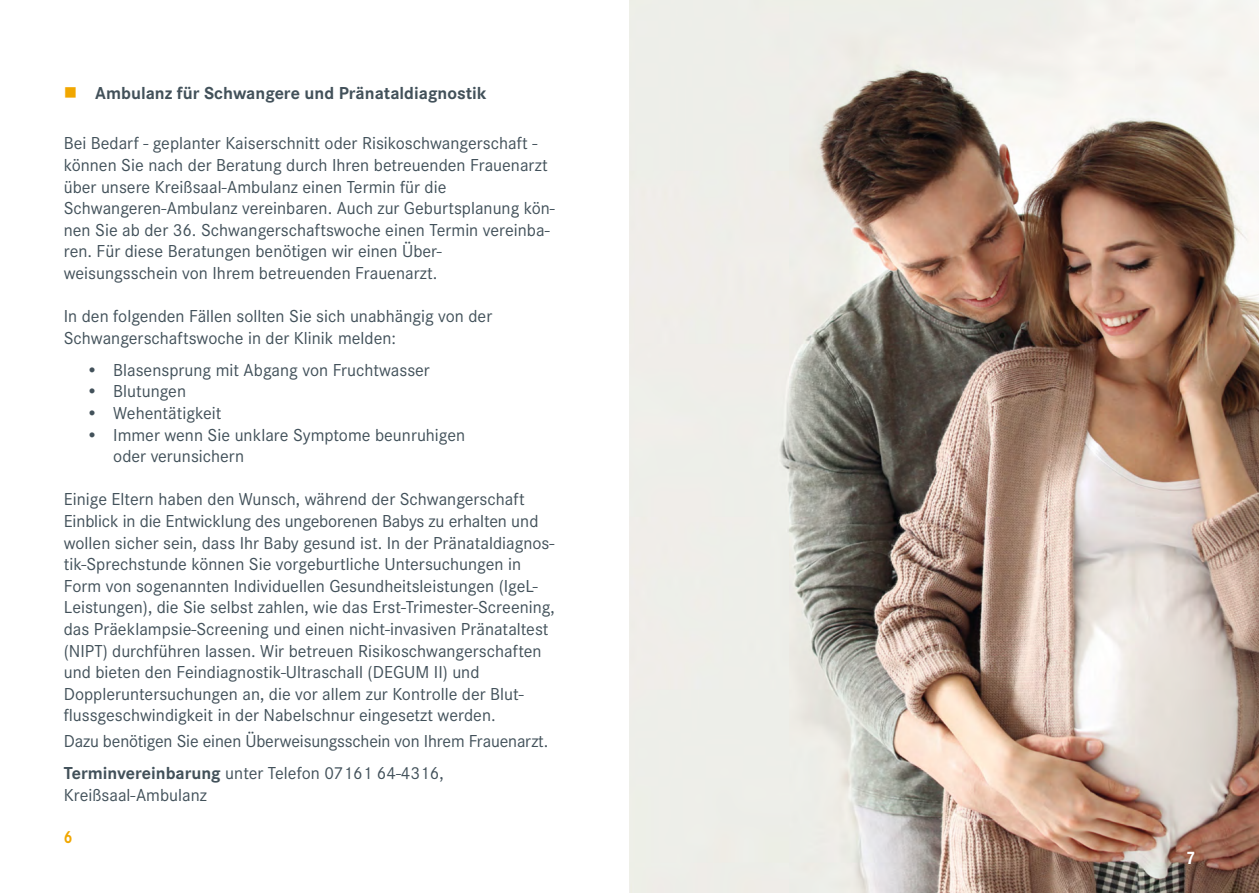
<style>
.page{position:relative;width:1259px;height:893px;background:#fff}
.page>*{position:absolute;margin:0;border:0;box-sizing:border-box;transform-origin:0 0}
.t1{font:18px/21.6px "Corporate S";color:#42515a}
.t2{font:700 18px "Corporate S";color:#42515a}
.t3{font:700 18px "Corporate S";color:#f1a700;scale:.85 1}
.t4{font:500 18px "Akzidenz Grotesk BE";color:#fff;scale:.85 1}
.s1{color:#f1a700}
.s2{font-weight:700}
</style>
<div class="page">
<img style="left:629px;top:0;width:630px;height:893px">
<p class="t2" style="left:64px;top:83px;width:424px"><span class="s1">■</span> Ambulanz für Schwangere und Pränataldiagnostik</p>
<p class="t1" style="left:64px;top:133px;width:492px">Bei Bedarf - geplanter Kaiserschnitt oder Risikoschwangerschaft - können Sie nach der Beratung durch Ihren betreuenden Frauenarzt über unsere Kreißsaal-Ambulanz einen Termin für die Schwangeren-Ambulanz vereinbaren. Auch zur Geburtsplanung kön&shy;nen Sie ab der 36. Schwangerschaftswoche einen Termin vereinba&shy;ren. Für diese Beratungen benötigen wir einen Über&shy;weisungsschein von Ihrem betreuenden Frauenarzt.</p>
<p class="t1" style="left:64px;top:305px;width:430px">In den folgenden Fällen sollten Sie sich unabhängig von der<br>Schwangerschaftswoche in der Klinik melden:</p>
<p class="t1" style="left:86px;top:359px;width:345px">• Blasensprung mit Abgang von Fruchtwasser</p>
<p class="t1" style="left:86px;top:381px;width:101px">• Blutungen</p>
<p class="t1" style="left:86px;top:402px;width:137px">• Wehentätigkeit</p>
<p class="t1" style="left:113px;top:424px;width:353px;text-indent:-27px">• Immer wenn Sie unklare Symptome beunruhigen oder verunsichern</p>
<p class="t1" style="left:64px;top:489px;width:492px">Einige Eltern haben den Wunsch, während der Schwangerschaft Einblick in die Entwicklung des ungeborenen Babys zu erhalten und wollen sicher sein, dass Ihr Baby gesund ist. In der Pränataldiagnos&shy;tik-Sprechstunde können Sie vorgeburtliche Untersuchungen in Form von sogenannten Individuellen Gesundheitsleistungen (IgeL-Leistungen), die Sie selbst zahlen, wie das Erst-Trimester-Screening, das Präeklampsie-Screening und einen nicht-invasiven Pränataltest (NIPT) durchführen lassen. Wir betreuen Risikoschwangerschaften und bieten den Feindiagnostik-Ultraschall (DEGUM II) und Doppleruntersuchungen an, die vor allem zur Kontrolle der Blut&shy;flussgeschwindigkeit in der Nabelschnur eingesetzt werden.</p>
<p class="t1" style="left:64px;top:725px;width:486px;line-height:32.1px">Dazu benötigen Sie einen Überweisungsschein von Ihrem Frauenarzt.<br><span class="s2">Terminvereinbarung</span> unter Telefon 07161 64-4316,</p>
<p class="t1" style="left:64px;top:784px;width:145px">Kreißsaal-Ambulanz</p>
<p class="t3" style="left:64px;top:826px;width:12px">6</p>
<p class="t4" style="left:1186px;top:847px;width:12px">7</p>
</div>
